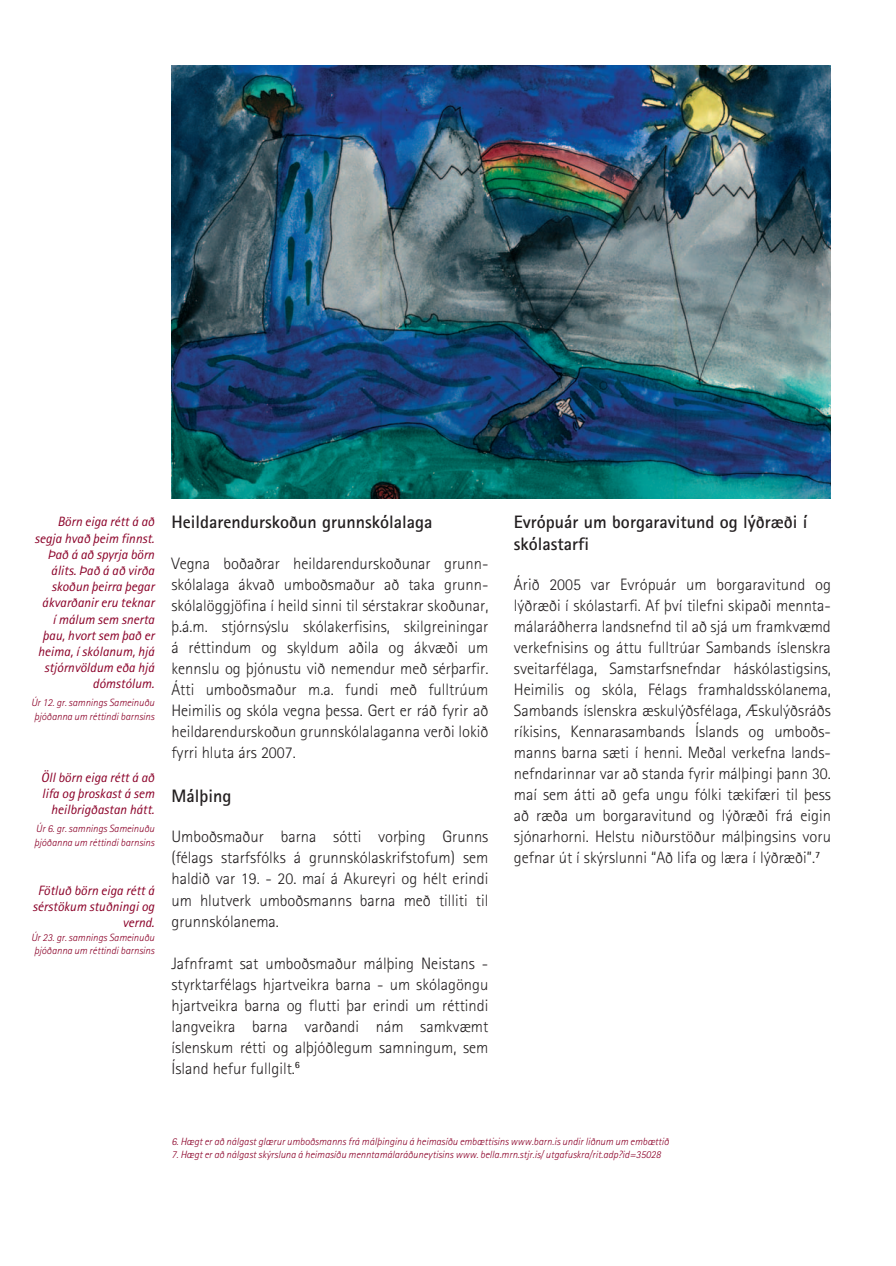
<style>
.page{position:relative;width:896px;height:1266px;background:#fff}
.page>*{position:absolute;margin:0;border:0;box-sizing:border-box;transform-origin:0 0}
.t1{font:700 18px/22.5px "Rotis Sans Serif";color:#231f20}
.t2{font:300 16.5px/21px "Rotis Sans Serif";color:#231f20;text-align:justify}
.t3{font:italic 13.5px/16.2px "Rotis Sans Serif";color:#8b0128;text-align:right}
.t4{font:italic 300 10.5px/13.5px "Rotis Sans Serif";color:#8b0128;text-align:center}
</style>
<div class="page">
<img style="left:171px;top:65px;width:659px;height:433px">
<p class="t3" style="left:34px;top:514px;width:121px">Börn eiga rétt á að segja hvað þeim finnst.<br>Það á að spyrja börn álits. Það á að virða skoðun þeirra þegar ákvarðanir eru teknar<br>í málum sem snerta þau, hvort sem það er heima, í skólanum, hjá stjórnvöldum eða hjá dómstólum.</p>
<p class="t4" style="left:31px;top:696px;width:125px">Úr 12. gr. samnings Sameinuðu þjóðanna um réttindi barnsins</p>
<p class="t3" style="left:41px;top:769px;width:115px">Öll börn eiga rétt á að lifa og þroskast á sem heilbrigðastan hátt.</p>
<p class="t4" style="left:34px;top:822px;width:122px;text-align:left">Úr 6. gr. samnings Sameinuðu þjóðanna um réttindi barnsins</p>
<p class="t3" style="left:33px;top:882px;width:123px">Fötluð börn eiga rétt á sérstökum stuðningi og vernd.</p>
<p class="t4" style="left:31px;top:930px;width:125px">Úr 23. gr. samnings Sameinuðu þjóðanna um réttindi barnsins</p>
<p class="t1" style="left:171px;top:510px;width:263px">Heildarendurskoðun grunnskólalaga</p>
<p class="t2" style="left:171px;top:553px;width:318px">Vegna boðaðrar heildarendurskoðunar grunn&shy;skólalaga ákvað umboðsmaður að taka grunn&shy;skólalöggjöfina í heild sinni til sérstakrar skoðunar, þ.á.m. stjórnsýslu skólakerfisins, skilgreiningar á réttindum og skyldum aðila og ákvæði um kennslu og þjónustu við nemendur með sérþarfir.<br>Átti umboðsmaður m.a. fundi með fulltrúum Heimilis og skóla vegna þessa. Gert er ráð fyrir að heildarendurskoðun grunnskólalaganna verði lokið fyrri hluta árs 2007.</p>
<p class="t1" style="left:171px;top:784px;width:61px">Málþing</p>
<p class="t2" style="left:171px;top:826px;width:318px">Umboðsmaður barna sótti vorþing Grunns (félags starfsfólks á grunnskólaskrifstofum) sem haldið var 19. - 20. maí á Akureyri og hélt erindi um hlutverk umboðsmanns barna með tilliti til grunnskólanema.</p>
<p class="t2" style="left:171px;top:952px;width:318px">Jafnframt sat umboðsmaður málþing Neistans - styrktarfélags hjartveikra barna - um skólagöngu hjartveikra barna og flutti þar erindi um réttindi langveikra barna varðandi nám samkvæmt íslenskum rétti og alþjóðlegum samningum, sem Ísland hefur fullgilt.<sup>6</sup></p>
<p class="t1" style="left:514px;top:510px;width:295px">Evrópuár um borgaravitund og lýðræði í skólastarfi</p>
<p class="t2" style="left:514px;top:574px;width:318px">Árið 2005 var Evrópuár um borgaravitund og lýðræði í skólastarfi. Af því tilefni skipaði mennta&shy;mála- ráðherra landsnefnd til að sjá um fram- kvæmd verk-efnisins og áttu fulltrúar Sambands íslenskra sveitarfélaga, Samstarfsnefndar háskólastigsins, Heimilis og skóla, Félags framhaldsskólanema, Sambands íslenskra æskulýðsfélaga, Æskulýðsráðs ríkisins, Kennarasambands Íslands og umboðs&shy;manns barna sæti í henni. Meðal verkefna lands&shy;nefndarinnar var að standa fyrir málþingi þann 30. maí sem átti að gefa ungu fólki tækifæri til þess að ræða um borgaravitund og lýðræði frá eigin sjónarhorni. Helstu niðurstöður málþingsins voru gefnar út í skýrslunni “Að lifa og læra í lýðræði”.<sup>7</sup></p>
<p class="t4" style="left:171px;top:1134px;width:499px">6. Hægt er að nálgast glærur umboðsmanns frá málþinginu á heimasíðu embættisins www.barn.is undir liðnum um embættið</p>
<p class="t4" style="left:171px;top:1148px;width:491px">7. Hægt er að nálgast skýrsluna á heimasíðu menntamálaráðuneytisins www. bella.mrn.stjr.is/ utgafuskra/rit.adp?id=35028</p>
</div>
